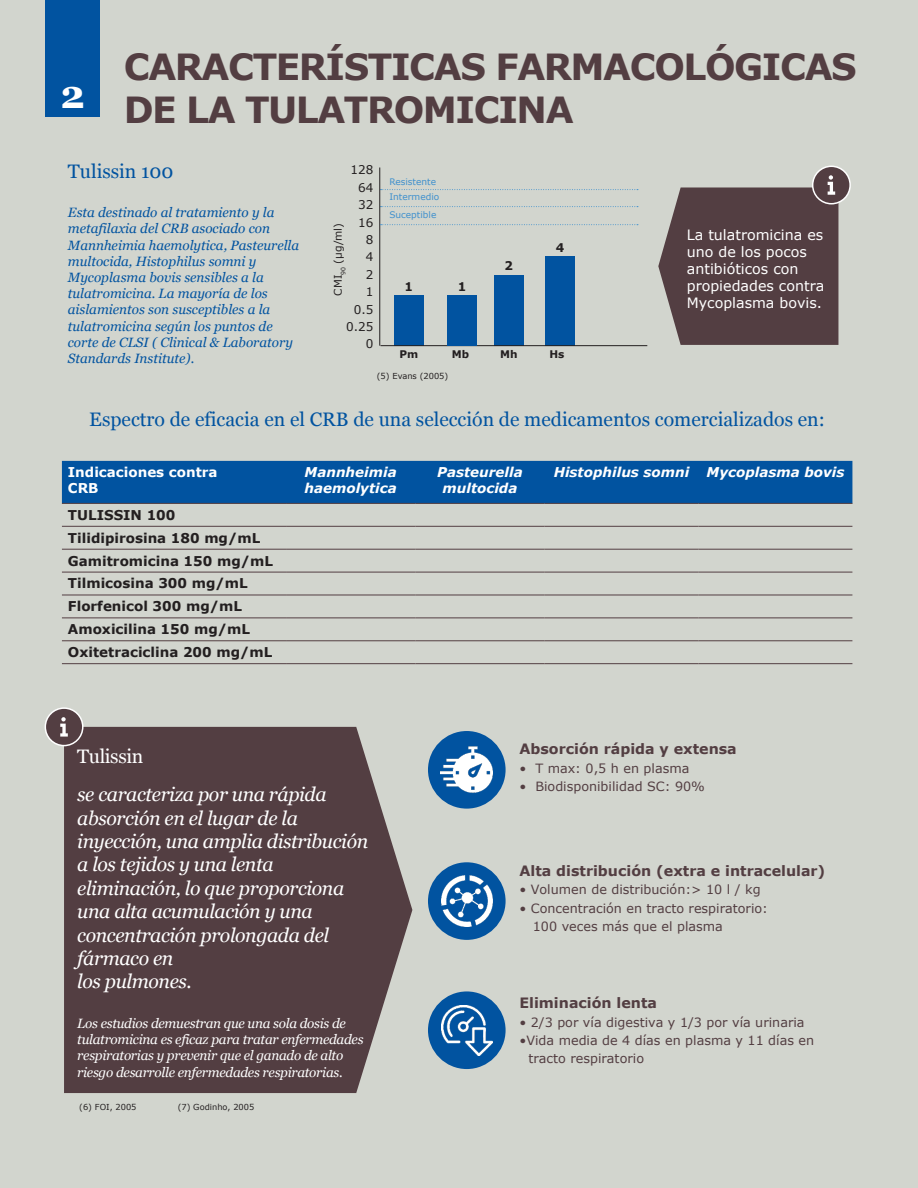
<style>
.page{position:relative;width:918px;height:1188px;background:#d2d5ce}
.page>*{position:absolute;margin:0;border:0;box-sizing:border-box;transform-origin:0 0}
.t1{font:700 39px "Georgia";color:#fff}
.t2{font:700 36px/43.2px "Verdana";letter-spacing:-.04em;color:#533e42}
.t3{font:italic 19.5px/23.4px "Georgia";letter-spacing:-.02em;color:#fff}
.t4{font:19.5px "Georgia";color:#0153a0}
.t5{font:19.5px "Georgia";letter-spacing:-.02em;color:#fff}
.t6{font:14.25px/17.1px "Verdana";color:#fff}
.t7{font:700 14.25px "Verdana";color:#533e42}
.t8{font:italic 13.5px/16.2px "Georgia";color:#0153a0}
.t9{font:italic 13.5px/16.2px "Georgia";letter-spacing:-.02em;color:#fff}
.t10{font:700 13.5px/23px "Verdana";color:#231f20}
.t11{font:italic 700 13.5px/16.2px "Verdana";color:#fff}
.t12{font:700 13.5px/16.2px "Verdana";color:#fff}
.t13{font:12.75px/18.3px "Verdana";color:#533e42}
.t14{font:12px/17.4px "Verdana";color:#231f20;text-align:right}
.t15{font:700 12px "Verdana";color:#231f20}
.t16{font:10.5px "Verdana";color:#231f20}
.t17{font:700 10.5px "Verdana";color:#231f20}
.t18{font:9px/15.3px "Verdana";color:#3f90cd}
.t19{font:8.25px "Verdana";color:#231f20}
</style>
<div class="page">
<div style="left:428px;top:731px;width:78px;height:78px;background:#0153a0;border-radius:50%"></div>
<img style="left:441px;top:746px;width:52px;height:47px">
<div style="left:62px;top:461px;width:790px;height:42px;background:#0153a0"></div>
<hr style="left:62px;top:526px;width:224px;height:1px;background:#533e42">
<hr style="left:286px;top:526px;width:129px;height:1px;background:#533e42">
<hr style="left:415px;top:526px;width:130px;height:1px;background:#533e42">
<hr style="left:545px;top:526px;width:154px;height:1px;background:#533e42">
<hr style="left:699px;top:526px;width:153px;height:1px;background:#533e42">
<hr style="left:62px;top:503px;width:224px;height:1px;background:#533e42">
<hr style="left:286px;top:503px;width:129px;height:1px;background:#533e42">
<hr style="left:415px;top:503px;width:130px;height:1px;background:#533e42">
<hr style="left:545px;top:503px;width:154px;height:1px;background:#533e42">
<hr style="left:699px;top:503px;width:153px;height:1px;background:#533e42">
<hr style="left:62px;top:549px;width:224px;height:1px;background:#533e42">
<hr style="left:286px;top:549px;width:129px;height:1px;background:#533e42">
<hr style="left:415px;top:549px;width:130px;height:1px;background:#533e42">
<hr style="left:545px;top:549px;width:154px;height:1px;background:#533e42">
<hr style="left:699px;top:549px;width:153px;height:1px;background:#533e42">
<hr style="left:62px;top:572px;width:224px;height:1px;background:#533e42">
<hr style="left:286px;top:572px;width:129px;height:1px;background:#533e42">
<hr style="left:415px;top:572px;width:130px;height:1px;background:#533e42">
<hr style="left:545px;top:572px;width:154px;height:1px;background:#533e42">
<hr style="left:699px;top:572px;width:153px;height:1px;background:#533e42">
<hr style="left:62px;top:595px;width:224px;height:1px;background:#533e42">
<hr style="left:286px;top:595px;width:129px;height:1px;background:#533e42">
<hr style="left:415px;top:595px;width:130px;height:1px;background:#533e42">
<hr style="left:545px;top:595px;width:154px;height:1px;background:#533e42">
<hr style="left:699px;top:595px;width:153px;height:1px;background:#533e42">
<hr style="left:62px;top:618px;width:224px;height:1px;background:#533e42">
<hr style="left:286px;top:618px;width:129px;height:1px;background:#533e42">
<hr style="left:415px;top:618px;width:130px;height:1px;background:#533e42">
<hr style="left:545px;top:618px;width:154px;height:1px;background:#533e42">
<hr style="left:699px;top:618px;width:153px;height:1px;background:#533e42">
<hr style="left:62px;top:640px;width:224px;height:1px;background:#533e42">
<hr style="left:286px;top:640px;width:129px;height:1px;background:#533e42">
<hr style="left:415px;top:640px;width:130px;height:1px;background:#533e42">
<hr style="left:545px;top:640px;width:154px;height:1px;background:#533e42">
<hr style="left:699px;top:640px;width:153px;height:1px;background:#533e42">
<hr style="left:62px;top:663px;width:224px;height:1px;background:#533e42">
<hr style="left:286px;top:663px;width:129px;height:1px;background:#533e42">
<hr style="left:415px;top:663px;width:130px;height:1px;background:#533e42">
<hr style="left:545px;top:663px;width:154px;height:1px;background:#533e42">
<hr style="left:699px;top:663px;width:153px;height:1px;background:#533e42">
<div style="left:428px;top:862px;width:78px;height:78px;background:#0153a0;border-radius:50%"></div>
<img style="left:441px;top:876px;width:51px;height:51px">
<div style="left:428px;top:991px;width:78px;height:78px;background:#0153a0;border-radius:50%"></div>
<img style="left:441px;top:1005px;width:51px;height:50px">
<div style="left:45px;top:0;width:54px;height:117px;background:#0153a0"></div>
<svg style="left:381px;top:206px;width:257px;height:1px"></svg>
<svg style="left:381px;top:189px;width:257px;height:1px"></svg>
<div style="left:813px;top:166px;width:37px;height:38px;background:#533e42;border-radius:50%"></div>
<div style="left:812px;top:166px;width:39px;height:39px;border:2px solid #fff;border-radius:50%"></div>
<svg style="left:658px;top:175px;width:180px;height:170px;background:#635154"></svg>
<div style="left:394px;top:296px;width:30px;height:50px;background:#0153a0"></div>
<div style="left:494px;top:276px;width:29px;height:70px;background:#0153a0"></div>
<div style="left:545px;top:257px;width:30px;height:89px;background:#0153a0"></div>
<hr style="left:379px;top:168px;width:1px;height:178px;background:#231f20">
<hr style="left:381px;top:345px;width:266px;height:1px;background:#231f20">
<svg style="left:381px;top:224px;width:257px;height:1px"></svg>
<div style="left:447px;top:296px;width:30px;height:50px;background:#0153a0"></div>
<svg style="left:64px;top:727px;width:348px;height:366px;background:#5d4a4d"></svg>
<div style="left:45px;top:708px;width:38px;height:38px;background:#533e42;border-radius:50%"></div>
<div style="left:45px;top:707px;width:39px;height:39px;border:2px solid #fff;border-radius:50%"></div>
<svg style="left:60px;top:717px;width:8px;height:20px"></svg>
<h1 class="t1" style="left:60px;top:65px;width:26px">2</h1>
<h2 class="t2" style="left:124px;top:45px;width:735px">CARACTERÍSTICAS FARMACOLÓGICAS<br>DE LA TULATROMICINA</h2>
<h3 class="t4" style="left:68px;top:157px;width:107px">Tulissin 100</h3>
<p class="t8" style="left:68px;top:204px;width:233px">Esta destinado al tratamiento y la metafilaxia del CRB asociado con Mannheimia haemolytica, Pasteurella multocida, Histophilus somni y Mycoplasma bovis sensibles a la tulatromicina. La mayoría de los aislamientos son susceptibles a la tulatromicina según los puntos de corte de CLSI ( Clinical &amp; Laboratory Standards Institute).</p>
<p class="t14" style="left:346px;top:162px;width:29px">128<br>64<br>32<br>16<br>8<br>4<br>2<br>1<br>0.5<br>0.25<br>0</p>
<p class="t16" style="left:331px;top:296px;width:74px;rotate:-90deg">CMI<sub>90</sub> (μg/ml)</p>
<p class="t18" style="left:389px;top:174px;width:51px">Resistente<br>Intermedio</p>
<p class="t18" style="left:389px;top:208px;width:48px">Suceptible</p>
<p class="t15" style="left:405px;top:279px;width:10px">1</p>
<p class="t15" style="left:458px;top:279px;width:10px">1</p>
<p class="t15" style="left:505px;top:258px;width:10px">2</p>
<p class="t15" style="left:556px;top:240px;width:10px">4</p>
<p class="t17" style="left:399px;top:347px;width:20px">Pm</p>
<p class="t17" style="left:452px;top:347px;width:19px">Mb</p>
<p class="t17" style="left:500px;top:347px;width:19px">Mh</p>
<p class="t17" style="left:549px;top:347px;width:17px">Hs</p>
<p class="t19" style="left:377px;top:371px;width:73px">(5) Evans (2005)</p>
<p class="t6" style="left:687px;top:226px;width:139px">La tulatromicina es uno de los pocos antibióticos con propiedades contra<br>Mycoplasma bovis.</p>
<h3 class="t4" style="left:89px;top:405px;width:737px">Espectro de eficacia en el CRB de una selección de medicamentos comercializados en:</h3>
<p class="t12" style="left:68px;top:464px;width:151px">Indicaciones contra<br>CRB</p>
<p class="t11" style="left:305px;top:464px;width:94px">Mannheimia haemolytica</p>
<p class="t11" style="left:437px;top:464px;width:87px;text-align:center">Pasteurella multocida</p>
<p class="t11" style="left:554px;top:464px;width:137px">Histophilus somni</p>
<p class="t11" style="left:707px;top:464px;width:139px">Mycoplasma bovis</p>
<p class="t10" style="left:68px;top:503px;width:207px">TULISSIN 100<br>Tilidipirosina 180 mg/mL<br>Gamitromicina 150 mg/mL<br>Tilmicosina 300 mg/mL<br>Florfenicol 300 mg/mL<br>Amoxicilina 150 mg/mL<br>Oxitetraciclina 200 mg/mL</p>
<h3 class="t5" style="left:77px;top:742px;width:67px">Tulissin</h3>
<h3 class="t3" style="left:77px;top:782px;width:292px">se caracteriza por una rápida absorción en el lugar de la inyección, una amplia distribución a los tejidos y una lenta eliminación, lo que proporciona una alta acumulación y una concentración prolongada del fármaco en<br>los pulmones.</h3>
<p class="t9" style="left:77px;top:1015px;width:288px">Los estudios demuestran que una sola dosis de tulatromicina es eficaz para tratar enfermedades respiratorias y prevenir que el ganado de alto riesgo desarrolle enfermedades respiratorias.</p>
<p class="t19" style="left:79px;top:1102px;width:59px">(6) FOI, 2005</p>
<p class="t19" style="left:178px;top:1102px;width:78px">(7) Godinho, 2005</p>
<p class="t7" style="left:519px;top:740px;width:219px">Absorción rápida y extensa</p>
<p class="t13" style="left:519px;top:759px;width:171px">• T max: 0,5 h en plasma</p>
<p class="t13" style="left:519px;top:777px;width:187px">• Biodisponibilidad SC: 90%</p>
<p class="t7" style="left:519px;top:862px;width:307px">Alta distribución (extra e intracelular)</p>
<p class="t13" style="left:519px;top:881px;width:243px">• Volumen de distribución:&gt; 10 l / kg</p>
<p class="t13" style="left:533px;top:899px;width:237px;text-indent:-13px">• Concentración en tracto respiratorio:<br>100 veces más que el plasma</p>
<p class="t7" style="left:519px;top:994px;width:139px">Eliminación lenta</p>
<p class="t13" style="left:519px;top:1013px;width:287px">• 2/3 por vía digestiva y 1/3 por vía urinaria</p>
<p class="t13" style="left:528px;top:1031px;width:287px;text-indent:-9px">•Vida media de 4 días en plasma y 11 días en tracto respiratorio</p>
</div>
